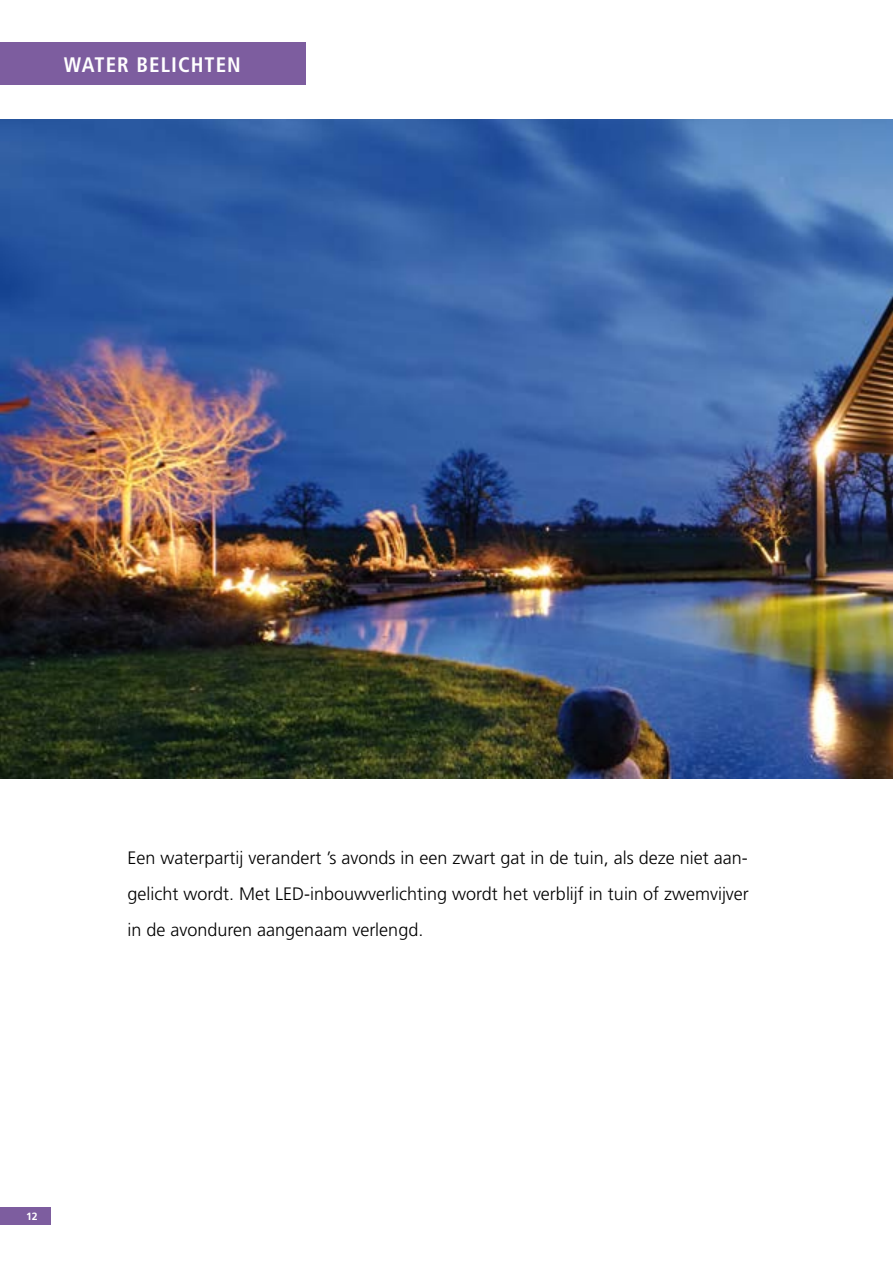
<style>
.page{position:relative;width:893px;height:1263px;background:#fff}
.page>*{position:absolute;margin:0;border:0;box-sizing:border-box;transform-origin:0 0}
.t1{font:700 condensed 21px "Frutiger LT Std";letter-spacing:.05em;color:#fff}
.t2{font:300 18px/36px "Frutiger LT Std";color:#000;text-align:justify}
.t3{font:700 10.5px "Frutiger LT Std";color:#fff}
</style>
<div class="page">
<div style="left:0;top:1208px;width:51px;height:17px;background:#7d5d9f"></div>
<div style="left:0;top:43px;width:306px;height:42px;background:#7d5d9f"></div>
<img style="left:0;top:119px;width:893px;height:659px">
<p class="t1" style="left:64px;top:52px;width:179px">WATER BELICHTEN</p>
<p class="t2" style="left:128px;top:841px;width:623px">Een waterpartij verandert ’s avonds in een zwart gat in de tuin, als deze niet aan&shy;gelicht wordt. Met LED-inbouwverlichting wordt het verblijf in tuin of zwemvijver in de avonduren aangenaam verlengd.</p>
<p class="t3" style="left:26px;top:1212px;width:13px">12</p>
</div>
